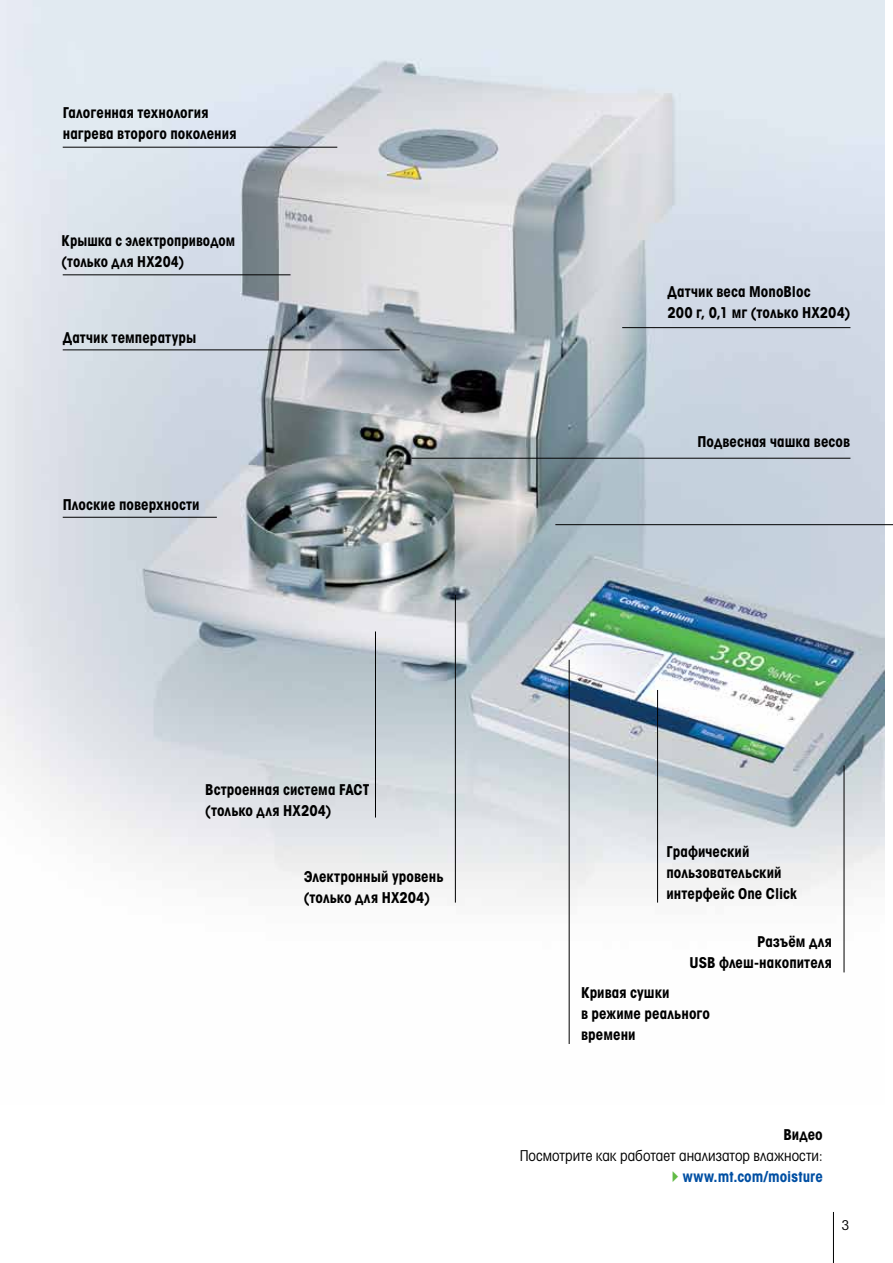
<style>
.page{position:relative;width:893px;height:1263px;background:#fff}
.page>*{position:absolute;margin:0;border:0;box-sizing:border-box;transform-origin:0 0}
.t1{font:15px/21px "Avant Garde Gothic Cd Bd CITC";letter-spacing:.005em;color:#000}
.t2{font:15px "Avant Garde Gothic Cd Bk CITC";color:#000}
.t3{font:15px "Avant Garde Gothic Cd Bd CITC";letter-spacing:.005em;color:#004fa3}
.t4{font:13.5px "Avant Garde Gothic Cd Bk CITC";color:#000}
</style>
<div class="page">
<div style="left:875px;top:0;width:18px;height:1263px;background:linear-gradient(to bottom,#fff,#fff)"></div>
<img style="left:0;top:0;width:884px;height:1104px">
<hr style="left:833px;top:1212px;width:1px;height:51px;background:#000">
<hr style="left:555px;top:524px;width:338px;height:1px;background:#000">
<hr style="left:63px;top:147px;width:274px;height:1px;background:#000">
<hr style="left:63px;top:274px;width:228px;height:1px;background:#000">
<hr style="left:63px;top:349px;width:337px;height:1px;background:#000">
<hr style="left:63px;top:517px;width:154px;height:1px;background:#000">
<hr style="left:657px;top:690px;width:1px;height:212px;background:#000">
<hr style="left:375px;top:631px;width:1px;height:186px;background:#000">
<hr style="left:844px;top:765px;width:1px;height:207px;background:#000">
<hr style="left:569px;top:660px;width:1px;height:384px;background:#000">
<hr style="left:455px;top:595px;width:1px;height:307px;background:#000">
<hr style="left:411px;top:458px;width:439px;height:1px;background:#000">
<hr style="left:622px;top:327px;width:228px;height:1px;background:#000">
<p class="t1" style="left:63px;top:102px;width:175px">Галогенная технология нагрева второго поколения</p>
<p class="t1" style="left:62px;top:230px;width:175px">Крышка с электроприводом (только для HX204)</p>
<p class="t1" style="left:63px;top:326px;width:135px">Датчик температуры</p>
<p class="t1" style="left:63px;top:494px;width:138px">Плоские поверхности</p>
<p class="t1" style="left:668px;top:281px;width:184px">Датчик веса MonoBloc<br>200 г, 0,1 мг (только HX204)</p>
<p class="t1" style="left:697px;top:430px;width:154px">Подвесная чашка весов</p>
<p class="t1" style="left:205px;top:779px;width:166px">Встроенная система FACT (только для HX204)</p>
<p class="t1" style="left:304px;top:865px;width:141px">Электронный уровень (только для HX204)</p>
<p class="t1" style="left:666px;top:841px;width:132px">Графический пользовательский интерфейс One Click</p>
<p class="t1" style="left:690px;top:931px;width:144px;text-align:right">Разъём для<br>USB флеш-накопителя</p>
<p class="t1" style="left:581px;top:982px;width:131px">Кривая сушки<br>в режиме реального времени</p>
<p class="t1" style="left:783px;top:1123px;width:41px">Видео</p>
<p class="t2" style="left:520px;top:1146px;width:305px">Посмотрите как работает анализатор влажности:</p>
<p class="t3" style="left:683px;top:1167px;width:141px">www.mt.com/moisture</p>
<p class="t4" style="left:842px;top:1217px;width:9px">3</p>
</div>
